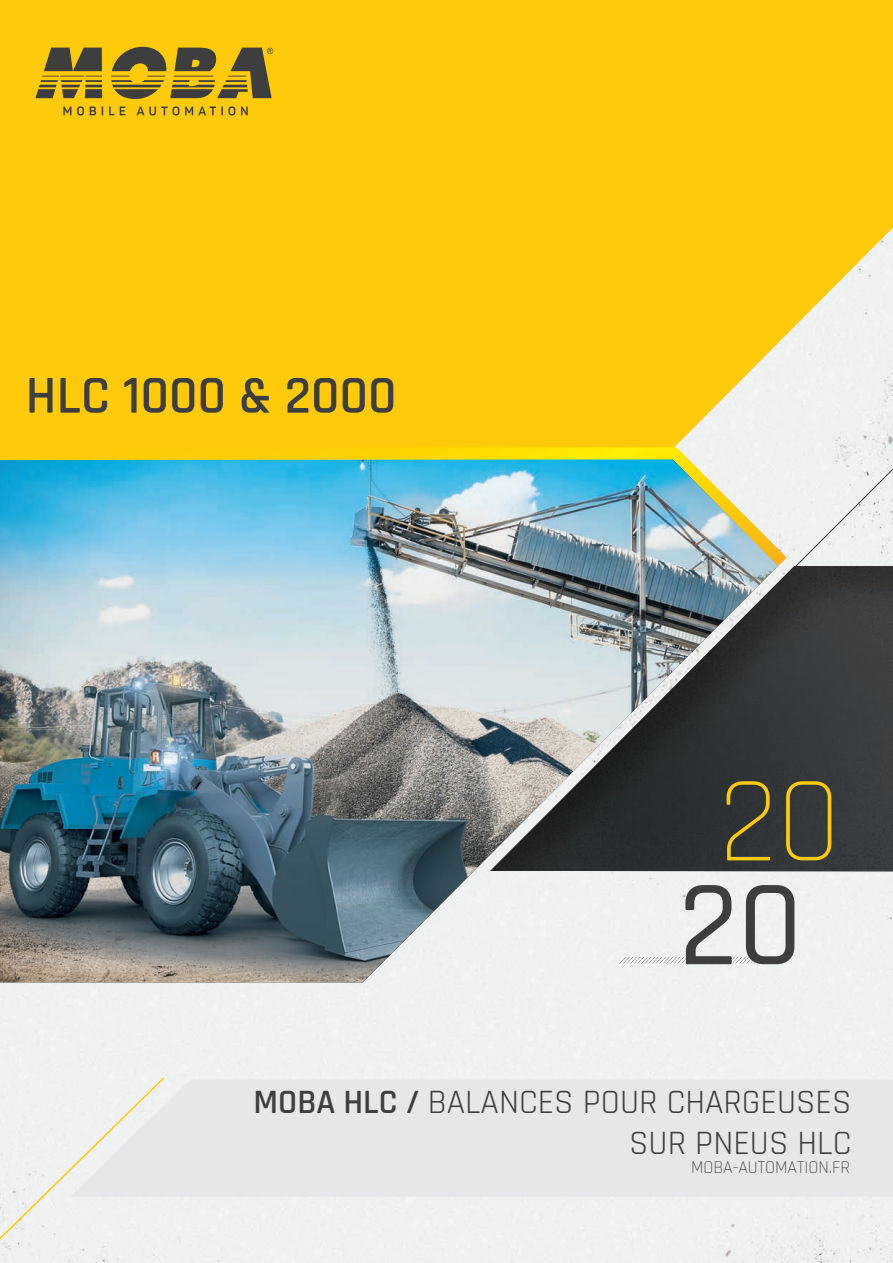
<style>
.page{position:relative;width:893px;height:1263px;background:#fff}
.page>*{position:absolute;margin:0;border:0;box-sizing:border-box;transform-origin:0 0}
.t1{font:300 123px "Rajdhani";color:#feca0a}
.t2{font:500 123px "Rajdhani";color:#3e3e3f}
.t3{font:600 54px "Rajdhani";color:#3e3e3f}
.t4{font:34.5px "Rajdhani";color:#3e3e3f}
.t5{font:300 18px "Rajdhani";color:#231f20}
.s1{font-weight:600}
</style>
<div class="page">
<div style="left:0;top:0;width:893px;height:453px;background:#feca0a"></div>
<svg style="left:35px;top:48px;width:67px;height:50px;background:#967e26"></svg>
<svg style="left:111px;top:47px;width:162px;height:52px;background:#9b8225"></svg>
<svg style="left:63px;top:107px;width:8px;height:8px"></svg>
<svg style="left:77px;top:106px;width:7px;height:10px"></svg>
<svg style="left:90px;top:107px;width:6px;height:8px"></svg>
<svg style="left:109px;top:107px;width:5px;height:8px"></svg>
<svg style="left:120px;top:107px;width:5px;height:8px"></svg>
<svg style="left:137px;top:106px;width:42px;height:10px"></svg>
<svg style="left:185px;top:106px;width:50px;height:10px"></svg>
<svg style="left:241px;top:107px;width:7px;height:8px"></svg>
<div style="left:778px;top:455px;width:115px;height:417px;background:#eff1f0"></div>
<div style="left:166px;top:1079px;width:727px;height:117px;background:#e6e7e9"></div>
<svg style="left:0;top:1076px;width:166px;height:177px"></svg>
<img style="left:0;top:566px;width:778px;height:416px">
<img style="left:617px;top:957px;width:168px;height:7px">
<img style="left:491px;top:566px;width:402px;height:305px">
<img style="left:0;top:447px;width:787px;height:119px">
<p class="t3" style="left:26px;top:363px;width:372px">HLC 1000 &amp; 2000</p>
<p class="t1" style="left:719px;top:752px;width:122px">20</p>
<p class="t2" style="left:679px;top:853px;width:125px">20</p>
<p class="t4" style="left:254px;top:1082px;width:599px"><span class="s1">MOBA HLC /</span> BALANCES POUR CHARGEUSES</p>
<p class="t4" style="left:629px;top:1123px;width:224px">SUR PNEUS HLC</p>
<p class="t5" style="left:691px;top:1157px;width:160px">MOBA-AUTOMATION.FR</p>
</div>
